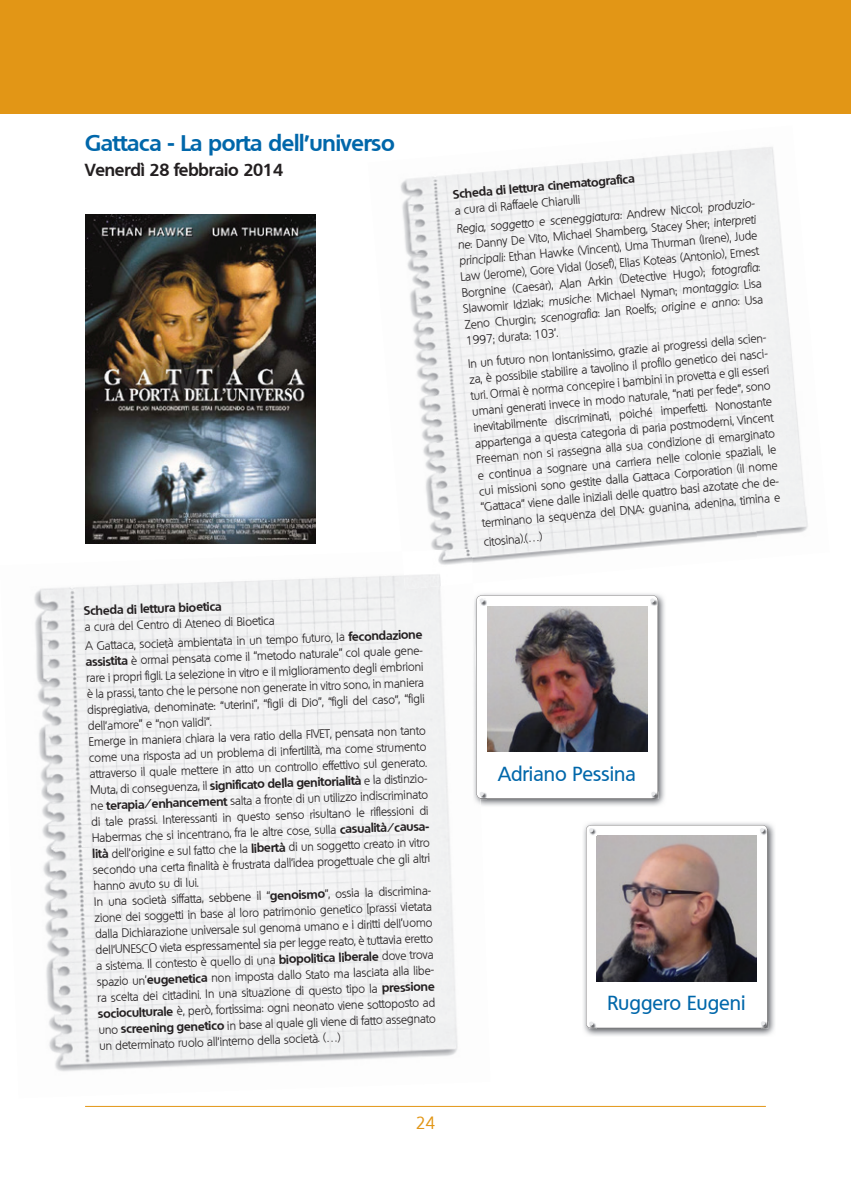
<style>
.page{position:relative;width:851px;height:1191px;background:#fff}
.page>*{position:absolute;margin:0;border:0;box-sizing:border-box;transform-origin:0 0}
.t1{font:700 22px "Quebec";letter-spacing:-.01em;color:#0067aa}
.t2{font:500 19.8px "Quebec";color:#0067aa}
.t3{font:700 17px "Quebec";letter-spacing:-.01em;color:#231f20}
.t4{font:17px "Quebec";color:#e29616}
.t5{font:300 12px/16px "Quebec";color:#231f20}
.t6{font:italic 300 12px/19px "Quebec";color:#231f20}
.t7{font:700 12px "Quebec";color:#231f20}
.s1{font-style:normal}
.s2{font-style:italic}
.s3{font-weight:700}
</style>
<div class="page">
<img style="left:400px;top:170px;width:109px;height:75px">
<img style="left:509px;top:158px;width:141px;height:87px">
<img style="left:650px;top:147px;width:130px;height:85px">
<img style="left:405px;top:245px;width:112px;height:95px">
<img style="left:517px;top:232px;width:141px;height:108px">
<div style="left:658px;top:220px;width:130px;height:107px;background:#f1f2f3"></div>
<img style="left:414px;top:340px;width:111px;height:94px">
<img style="left:525px;top:327px;width:142px;height:107px">
<img style="left:667px;top:315px;width:130px;height:107px">
<img style="left:422px;top:434px;width:112px;height:77px">
<img style="left:534px;top:422px;width:141px;height:89px">
<img style="left:675px;top:410px;width:130px;height:101px">
<img style="left:428px;top:511px;width:326px;height:52px">
<img style="left:754px;top:504px;width:54px;height:33px">
<div style="left:0;top:0;width:850px;height:113px;background:#e29616"></div>
<hr style="left:85px;top:1106px;width:680px;height:1px;background:#e29616">
<img style="left:85px;top:215px;width:230px;height:329px">
<img style="left:34px;top:583px;width:168px;height:93px">
<img style="left:202px;top:575px;width:203px;height:101px">
<img style="left:37px;top:676px;width:169px;height:119px">
<img style="left:206px;top:669px;width:207px;height:124px">
<img style="left:42px;top:795px;width:168px;height:118px">
<img style="left:210px;top:788px;width:207px;height:125px">
<img style="left:45px;top:913px;width:169px;height:111px">
<img style="left:214px;top:906px;width:202px;height:118px">
<img style="left:49px;top:1024px;width:374px;height:48px">
<img style="left:402px;top:549px;width:71px;height:40px">
<img style="left:480px;top:593px;width:185px;height:214px">
<img style="left:472px;top:593px;width:8px;height:213px">
<svg style="left:476px;top:595px;width:182px;height:204px"></svg>
<img style="left:583px;top:823px;width:192px;height:213px">
<svg style="left:586px;top:825px;width:182px;height:203px"></svg>
<h1 class="t1" style="left:85px;top:129px;width:311px">Gattaca - La porta dell’universo</h1>
<h3 class="t3" style="left:85px;top:159px;width:200px">Venerdì 28 febbraio 2014</h3>
<p class="t7" style="left:452px;top:186px;width:184px;rotate:-5deg">Scheda di lettura cinematografica</p>
<p class="t6" style="left:453px;top:201px;width:303px;rotate:-5deg"><span class="s1">a cura di Raffaele Chiarulli<br></span>Regia, soggetto e sceneggiatura: <span class="s1">Andrew Niccol;</span> produzio-</p>
<p class="t5" style="left:457px;top:237px;width:301px;text-align:justify;rotate:-5deg"><span class="s2">ne</span>: Danny De Vito, Michael Shamberg, Stacey Sher; <span class="s2">interpreti principali:</span> Ethan Hawke (Vincent), Uma Thurman (Irene), Jude Law (Jerome), Gore Vidal (Josef), Elias Koteas (Antonio), Ernest Borgnine (Caesar), Alan Arkin (Detective Hugo); <span class="s2">fotografia</span>:<br>Slawomir Idziak; <span class="s2">musiche</span>: Michael Nyman; <span class="s2">montaggio</span>: Lisa Zeno Churgin; <span class="s2">scenografia</span>: Jan Roelfs; <span class="s2">origine e anno:</span> Usa 1997; durata: 103’.</p>
<p class="t5" style="left:467px;top:356px;width:303px;rotate:-5deg">In un futuro non lontanissimo, grazie ai progressi della scien&shy;za, è possibile stabilire a tavolino il profilo genetico dei nasci&shy;turi. Ormai è norma concepire i bambini in provetta e gli esseri umani generati invece in modo naturale, “nati per fede”, sono inevitabilmente discriminati, poiché imperfetti. Nonostante appartenga a questa categoria di paria postmoderni, Vincent Freeman non si rassegna alla sua condizione di emarginato e continua a sognare una carriera nelle colonie spaziali, le cui missioni sono gestite dalla Gattaca Corporation (il nome “Gattaca” viene dalle iniziali delle quattro basi azotate che de&shy;terminano la sequenza del DNA: guanina, adenina, timina e</p>
<p class="t5" style="left:483px;top:534px;width:61px;rotate:-5deg">citosina).(…)</p>
<p class="t7" style="left:84px;top:603px;width:139px;rotate:-2deg">Scheda di lettura bioetica</p>
<p class="t5" style="left:84px;top:617px;width:339px;line-height:19px;rotate:-2deg">a cura del Centro di Ateneo di Bioetica<br>A Gattaca, società ambientata in un tempo futuro, la <span class="s3">fecondazione</span></p>
<p class="t5" style="left:85px;top:654px;width:341px;rotate:-2deg"><span class="s3">assistita</span> è ormai pensata come il “metodo naturale” col quale gene&shy;rare i propri figli. La selezione in vitro e il miglioramento degli embrioni è la prassi, tanto che le persone non generate in vitro sono, in maniera dispregiativa, denominate: “uterini”, “figli di Dio”, “figli del caso”, “figli dell’amore” e “non validi”.<br>Emerge in maniera chiara la vera ratio della FIVET, pensata non tanto come una risposta ad un problema di infertilità, ma come strumento attraverso il quale mettere in atto un controllo effettivo sul generato.<br>Muta, di conseguenza, il <span class="s3">significato della genitorialità</span> e la distinzio&shy;ne <span class="s3">terapia/enhancement</span> salta a fronte di un utilizzo indiscriminato di tale prassi. Interessanti in questo senso risultano le riflessioni di Habermas che si incentrano, fra le altre cose, sulla <span class="s3">casualità/causa&shy;lità</span> dell’origine e sul fatto che la <span class="s3">libertà</span> di un soggetto creato in vitro secondo una certa finalità è frustrata dall’idea progettuale che gli altri hanno avuto su di lui.<br>In una società siffatta, sebbene il “<span class="s3">genoismo</span>”, ossia la discrimina&shy;zione dei soggetti in base al loro patrimonio genetico [prassi vietata dalla Dichiarazione universale sul genoma umano e i diritti dell’uomo dell’UNESCO vieta espressamente] sia per legge reato, è tuttavia eretto a sistema. Il contesto è quello di una <span class="s3">biopolitica liberale</span> dove trova spazio un’<span class="s3">eugenetica</span> non imposta dallo Stato ma lasciata alla libe&shy;ra scelta dei cittadini. In una situazione di questo tipo la <span class="s3">pressione socioculturale</span> è, però, fortissima: ogni neonato viene sottoposto ad uno <span class="s3">screening genetico</span> in base al quale gli viene di fatto assegnato un determinato ruolo all’interno della società. (…)</p>
<h2 class="t2" style="left:498px;top:760px;width:139px">Adriano Pessina</h2>
<h2 class="t2" style="left:607px;top:990px;width:140px">Ruggero Eugeni</h2>
<h3 class="t4" style="left:415px;top:1112px;width:21px">24</h3>
</div>
